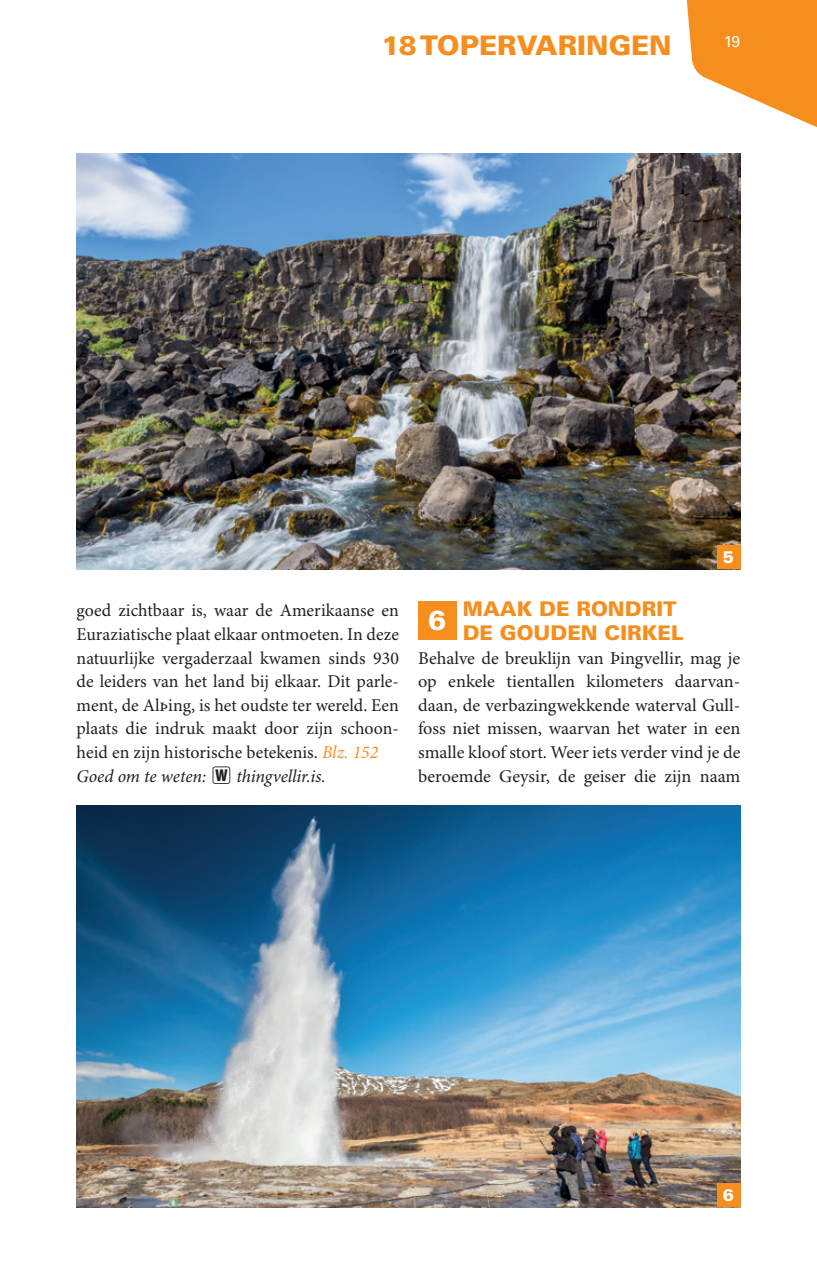
<style>
.page{position:relative;width:817px;height:1276px;background:#fff}
.page>*{position:absolute;margin:0;border:0;box-sizing:border-box;transform-origin:0 0}
.t1{font:900 27.22px "Univers LT Std";color:#fff}
.t2{font:900 27px "Univers LT Std";color:#f68e1e}
.t3{font:900 20.25px/23.6px "Univers LT Std";color:#f68e1e}
.t4{font:18px/23.6px "Minion Pro";color:#231f20}
.t5{font:900 16.88px "Univers LT Std";color:#fff}
.t6{font:15.75px "Univers LT Std";color:#fff}
.s1{font-style:italic;color:#f68e1e}
.s2{font-style:italic}
</style>
<div class="page">
<svg style="left:686px;top:0;width:130px;height:127px"></svg>
<div style="left:418px;top:601px;width:38px;height:39px;background:#f68e1e"></div>
<img style="left:77px;top:153px;width:663px;height:416px">
<div style="left:716px;top:545px;width:24px;height:24px;background:#f68e1e"></div>
<img style="left:77px;top:805px;width:663px;height:402px">
<div style="left:716px;top:1183px;width:24px;height:24px;background:#f68e1e"></div>
<h2 class="t2" style="left:382px;top:29px;width:291px">18 TOPERVARINGEN</h2>
<p class="t6" style="left:723px;top:32px;width:18px">19</p>
<p class="t5" style="left:722px;top:546px;width:13px">5</p>
<p class="t4" style="left:77px;top:599px;width:324px">goed zichtbaar is, waar de Amerikaanse en Euraziatische plaat elkaar ontmoeten. In deze natuurlijke vergaderzaal kwamen sinds 930 de leiders van het land bij elkaar. Dit parle&shy;ment, de AlÞing, is het oudste ter wereld. Een plaats die indruk maakt door zijn schoon&shy;heid en zijn historische betekenis. <span class="s1">Blz. 152<br></span><span class="s2">Goed om te weten:</span> □ <span class="s2">thingvellir.is.</span></p>
<h1 class="t1" style="left:428px;top:603px;width:20px">6</h1>
<p class="t3" style="left:462px;top:597px;width:222px">MAAK DE RONDRIT<br>DE GOUDEN CIRKEL</p>
<p class="t4" style="left:418px;top:647px;width:324px;text-align:justify">Behalve de breuklijn van Þingvellir, mag je op enkele tientallen kilometers daarvan&shy;daan, de verbazingwekkende waterval Gull&shy;foss niet missen, waarvan het water in een smalle kloof stort. Weer iets verder vind je de beroemde Geysir, de geiser die zijn naam</p>
<p class="t5" style="left:722px;top:1184px;width:13px">6</p>
</div>
